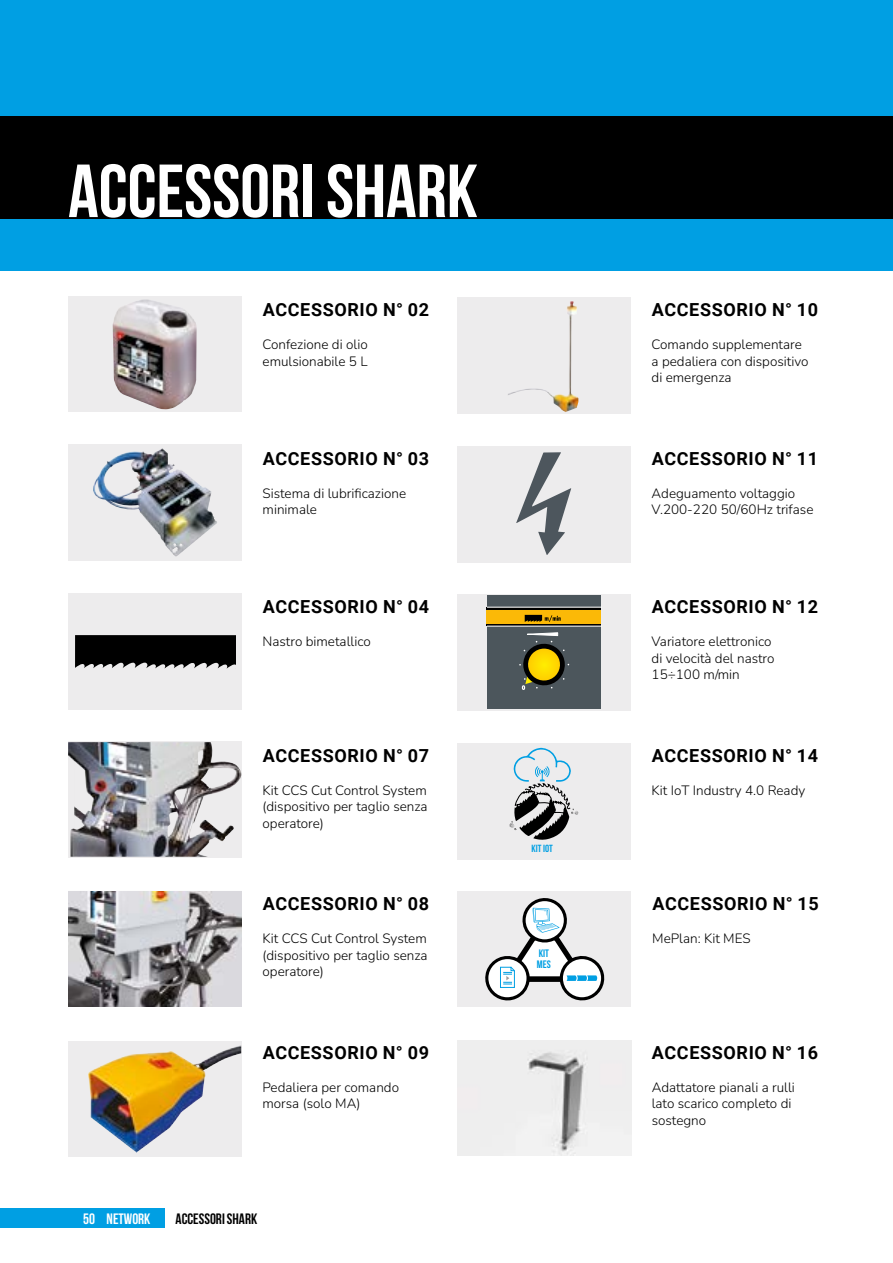
<style>
.page{position:relative;width:893px;height:1263px;background:#fff}
.page>*{position:absolute;margin:0;border:0;box-sizing:border-box;transform-origin:0 0}
.t1{font:700 75px "Bebas Neue";color:#fff}
.t2{font:700 18px "Roboto";letter-spacing:.035em;color:#000}
.t3{font:700 15px "Bebas Neue";color:#000}
.t4{font:700 15px "Bebas Neue";color:#fff}
.t5{font:200 13.5px/16.5px "Nunito";color:#000}
.t6{font:10.8px/11.2px "Bebas Neue";color:#009fe3}
.t7{font:10.35px "Bebas Neue";color:#009fe3}
</style>
<div class="page">
<div style="left:0;top:219px;width:893px;height:51px;background:#009fe3"></div>
<div style="left:0;top:0;width:893px;height:117px;background:#009fe3"></div>
<div style="left:0;top:117px;width:893px;height:102px;background:#000"></div>
<div style="left:0;top:1208px;width:165px;height:20px;background:#009fe3"></div>
<div style="left:458px;top:891px;width:173px;height:116px;background:#edeced"></div>
<svg style="left:485px;top:898px;width:120px;height:103px"></svg>
<div style="left:68px;top:297px;width:173px;height:115px;background:#edeced"></div>
<div style="left:68px;top:1041px;width:173px;height:116px;background:#edeced"></div>
<div style="left:68px;top:445px;width:173px;height:116px;background:#edeced"></div>
<div style="left:457px;top:297px;width:173px;height:116px;background:#edeced"></div>
<div style="left:68px;top:594px;width:173px;height:116px;background:#edeced"></div>
<div style="left:457px;top:446px;width:173px;height:116px;background:#edeced"></div>
<div style="left:457px;top:594px;width:173px;height:116px;background:#edeced"></div>
<div style="left:457px;top:743px;width:173px;height:116px;background:#edeced"></div>
<img style="left:113px;top:300px;width:84px;height:109px">
<svg style="left:75px;top:635px;width:160px;height:34px;background:#1c1c1c"></svg>
<img style="left:93px;top:448px;width:124px;height:108px">
<img style="left:68px;top:742px;width:174px;height:115px">
<img style="left:68px;top:891px;width:173px;height:115px">
<img style="left:88px;top:1045px;width:153px;height:107px">
<img style="left:508px;top:301px;width:70px;height:111px">
<svg style="left:516px;top:452px;width:55px;height:103px"></svg>
<div style="left:487px;top:595px;width:114px;height:114px;background:#4c565c"></div>
<svg style="left:486px;top:607px;width:115px;height:19px"></svg>
<div style="left:487px;top:610px;width:114px;height:13px;background:#fbb907"></div>
<svg style="left:525px;top:615px;width:36px;height:7px"></svg>
<svg style="left:519px;top:632px;width:50px;height:58px"></svg>
<hr style="left:487px;top:607px;width:114px;height:1px;background:#fff">
<hr style="left:487px;top:626px;width:114px;height:1px;background:#fff">
<svg style="left:509px;top:748px;width:69px;height:92px"></svg>
<img style="left:457px;top:1040px;width:174px;height:115px">
<h1 class="t1" style="left:68px;top:150px;width:411px">ACCESSORI SHARK</h1>
<h2 class="t2" style="left:263px;top:297px;width:168px">ACCESSORIO N° 02</h2>
<p class="t5" style="left:263px;top:336px;width:107px">Confezione di olio emulsionabile 5 L</p>
<h2 class="t2" style="left:263px;top:446px;width:168px">ACCESSORIO N° 03</h2>
<p class="t5" style="left:263px;top:484px;width:145px">Sistema di lubrificazione minimale</p>
<h2 class="t2" style="left:263px;top:594px;width:168px">ACCESSORIO N° 04</h2>
<p class="t5" style="left:263px;top:633px;width:110px">Nastro bimetallico</p>
<h2 class="t2" style="left:263px;top:743px;width:168px">ACCESSORIO N° 07</h2>
<p class="t5" style="left:263px;top:781px;width:167px;text-align:justify">Kit CCS Cut Control System (dispositivo per taglio senza operatore)</p>
<h2 class="t2" style="left:263px;top:891px;width:168px">ACCESSORIO N° 08</h2>
<p class="t5" style="left:263px;top:930px;width:167px;text-align:justify">Kit CCS Cut Control System (dispositivo per taglio senza operatore)</p>
<h2 class="t2" style="left:263px;top:1040px;width:168px">ACCESSORIO N° 09</h2>
<p class="t5" style="left:262px;top:1078px;width:138px">Pedaliera per comando morsa (solo MA)</p>
<p class="t4" style="left:83px;top:1210px;width:69px">50 NETWORK</p>
<p class="t3" style="left:176px;top:1210px;width:83px">ACCESSORI SHARK</p>
<p class="t7" style="left:532px;top:842px;width:23px">KIT IOT</p>
<p class="t6" style="left:537px;top:947px;width:15px">KIT<br>MES</p>
<h2 class="t2" style="left:652px;top:297px;width:168px">ACCESSORIO N° 10</h2>
<p class="t5" style="left:652px;top:336px;width:159px">Comando supplementare a pedaliera con dispositivo di emergenza</p>
<h2 class="t2" style="left:652px;top:446px;width:168px">ACCESSORIO N° 11</h2>
<p class="t5" style="left:652px;top:484px;width:163px">Adeguamento voltaggio<br>V.200-220 50/60Hz trifase</p>
<h2 class="t2" style="left:652px;top:594px;width:168px">ACCESSORIO N° 12</h2>
<p class="t5" style="left:652px;top:633px;width:124px">Variatore elettronico di velocità del nastro<br>15÷100 m/min</p>
<h2 class="t2" style="left:652px;top:743px;width:168px">ACCESSORIO N° 14</h2>
<p class="t5" style="left:652px;top:781px;width:155px">Kit IoT Industry 4.0 Ready</p>
<h2 class="t2" style="left:653px;top:891px;width:168px">ACCESSORIO N° 15</h2>
<p class="t5" style="left:652px;top:930px;width:100px">MePlan: Kit MES</p>
<h2 class="t2" style="left:652px;top:1040px;width:168px">ACCESSORIO N° 16</h2>
<p class="t5" style="left:652px;top:1078px;width:145px">Adattatore pianali a rulli lato scarico completo di sostegno</p>
</div>
